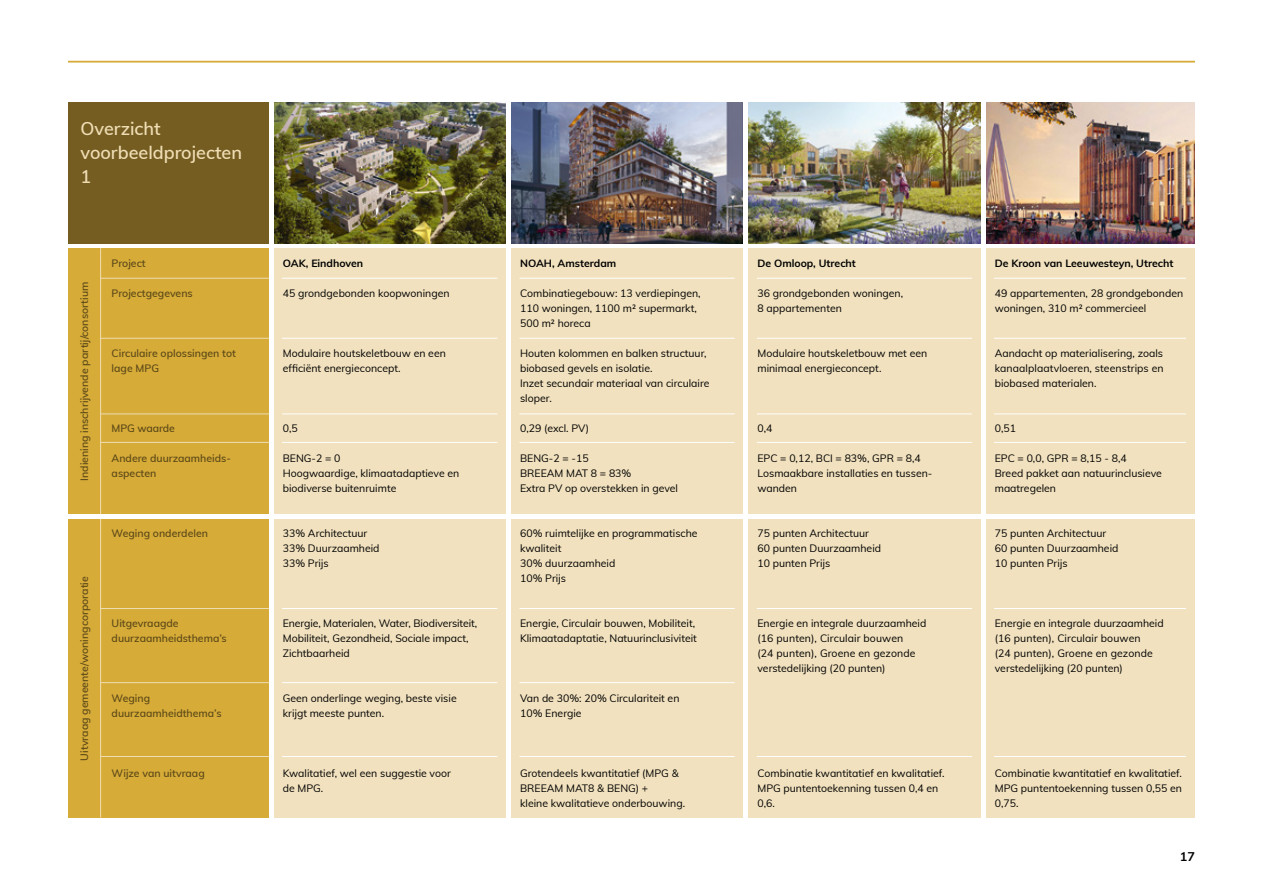
<style>
.page{position:relative;width:1263px;height:893px;background:#fff}
.page>*{position:absolute;margin:0;border:0;box-sizing:border-box;transform-origin:0 0}
.t1{font:600 18px/24px "Muli";color:#efddb4}
.t2{font:700 12.6px "Muli";color:#000}
.t3{font:10.5px/15px "Muli";color:#000}
.t4{font:600 10.5px/15px "Muli";color:#5c4918}
.t5{font:700 10.5px "Muli";color:#000}
</style>
<div class="page">
<hr style="left:68px;top:61px;width:1127px;height:2px;background:#d6ab38">
<div style="left:68px;top:248px;width:203px;height:266px;background:#d6ab38"></div>
<div style="left:68px;top:518px;width:203px;height:300px;background:#d6ab38"></div>
<hr style="left:101px;top:278px;width:168px;height:1px;background:#efddb4">
<hr style="left:101px;top:682px;width:168px;height:1px;background:#efddb4">
<hr style="left:101px;top:608px;width:168px;height:1px;background:#efddb4">
<hr style="left:101px;top:442px;width:168px;height:1px;background:#efddb4">
<hr style="left:101px;top:414px;width:168px;height:1px;background:#efddb4">
<hr style="left:101px;top:338px;width:168px;height:1px;background:#efddb4">
<hr style="left:101px;top:756px;width:168px;height:1px;background:#efddb4">
<hr style="left:100px;top:248px;width:1px;height:570px;background:#efddb4">
<img style="left:274px;top:102px;width:232px;height:142px">
<img style="left:511px;top:102px;width:232px;height:142px">
<img style="left:748px;top:102px;width:233px;height:142px">
<img style="left:986px;top:102px;width:209px;height:142px">
<div style="left:68px;top:102px;width:203px;height:142px;background:#755d22"></div>
<div style="left:271px;top:248px;width:924px;height:570px;background:#f1e1be"></div>
<hr style="left:506px;top:95px;width:4px;height:738px;background:#fff">
<hr style="left:981px;top:95px;width:4px;height:738px;background:#fff">
<hr style="left:744px;top:95px;width:4px;height:738px;background:#fff">
<hr style="left:269px;top:95px;width:4px;height:738px;background:#fff">
<hr style="left:282px;top:278px;width:215px;height:1px;background:#fff">
<hr style="left:519px;top:278px;width:216px;height:1px;background:#fff">
<hr style="left:757px;top:278px;width:215px;height:1px;background:#fff">
<hr style="left:994px;top:278px;width:192px;height:1px;background:#fff">
<hr style="left:282px;top:682px;width:215px;height:1px;background:#fff">
<hr style="left:519px;top:682px;width:216px;height:1px;background:#fff">
<hr style="left:282px;top:608px;width:215px;height:1px;background:#fff">
<hr style="left:519px;top:608px;width:216px;height:1px;background:#fff">
<hr style="left:757px;top:608px;width:215px;height:1px;background:#fff">
<hr style="left:994px;top:608px;width:192px;height:1px;background:#fff">
<hr style="left:282px;top:442px;width:215px;height:1px;background:#fff">
<hr style="left:519px;top:442px;width:216px;height:1px;background:#fff">
<hr style="left:757px;top:442px;width:215px;height:1px;background:#fff">
<hr style="left:994px;top:442px;width:192px;height:1px;background:#fff">
<hr style="left:282px;top:414px;width:215px;height:1px;background:#fff">
<hr style="left:519px;top:414px;width:216px;height:1px;background:#fff">
<hr style="left:757px;top:414px;width:215px;height:1px;background:#fff">
<hr style="left:994px;top:414px;width:192px;height:1px;background:#fff">
<hr style="left:282px;top:338px;width:215px;height:1px;background:#fff">
<hr style="left:519px;top:338px;width:216px;height:1px;background:#fff">
<hr style="left:757px;top:338px;width:215px;height:1px;background:#fff">
<hr style="left:994px;top:338px;width:192px;height:1px;background:#fff">
<hr style="left:282px;top:756px;width:215px;height:1px;background:#fff">
<hr style="left:519px;top:756px;width:216px;height:1px;background:#fff">
<hr style="left:757px;top:756px;width:215px;height:1px;background:#fff">
<hr style="left:994px;top:756px;width:192px;height:1px;background:#fff">
<hr style="left:60px;top:514px;width:1148px;height:4px;background:#fff">
<h1 class="t1" style="left:81px;top:115px;width:163px">Overzicht voorbeeldprojecten<br>1</h1>
<p class="t4" style="left:76px;top:481px;width:201px;rotate:-90deg">Indiening inschrijvende partij/consortium</p>
<p class="t4" style="left:76px;top:760px;width:186px;rotate:-90deg">Uitvraag gemeente/woningcorporatie</p>
<p class="t4" style="left:112px;top:257px;width:36px">Project</p>
<p class="t4" style="left:112px;top:285px;width:83px">Projectgegevens</p>
<p class="t4" style="left:112px;top:347px;width:126px">Circulaire oplossingen tot lage MPG</p>
<p class="t4" style="left:112px;top:422px;width:65px">MPG waarde</p>
<p class="t4" style="left:112px;top:452px;width:121px">Andere duurzaamheids&shy;aspecten</p>
<p class="t4" style="left:112px;top:527px;width:98px">Weging onderdelen</p>
<p class="t4" style="left:112px;top:615px;width:117px">Uitgevraagde duurzaamheidsthema’s</p>
<p class="t4" style="left:112px;top:692px;width:112px">Weging duurzaamheidthema’s</p>
<p class="t4" style="left:112px;top:765px;width:95px">Wijze van uitvraag</p>
<p class="t5" style="left:283px;top:256px;width:82px">OAK, Eindhoven</p>
<p class="t3" style="left:283px;top:285px;width:168px">45 grondgebonden koopwoningen</p>
<p class="t3" style="left:283px;top:345px;width:165px">Modulaire houtskeletbouw en een efficiënt energieconcept.</p>
<p class="t3" style="left:283px;top:420px;width:17px">0,5</p>
<p class="t3" style="left:283px;top:450px;width:178px">BENG-2 = 0<br>Hoogwaardige, klimaatadaptieve en biodiverse buitenruimte</p>
<p class="t3" style="left:283px;top:525px;width:98px">33% Architectuur<br>33% Duurzaamheid<br>33% Prijs</p>
<p class="t3" style="left:283px;top:615px;width:196px">Energie, Materialen, Water, Biodiversiteit,<br>Mobiliteit, Gezondheid, Sociale impact,<br>Zichtbaarheid</p>
<p class="t3" style="left:283px;top:690px;width:175px">Geen onderlinge weging, beste visie krijgt meeste punten.</p>
<p class="t3" style="left:283px;top:765px;width:170px">Kwalitatief, wel een suggestie voor de MPG.</p>
<p class="t5" style="left:520px;top:256px;width:98px">NOAH, Amsterdam</p>
<p class="t3" style="left:520px;top:285px;width:182px">Combinatiegebouw: 13 verdiepingen,<br>110 woningen, 1100 m² supermarkt,<br>500 m² horeca</p>
<p class="t3" style="left:520px;top:347px;width:191px">Houten kolommen en balken structuur, biobased gevels en isolatie.<br>Inzet secundair materiaal van circulaire sloper.</p>
<p class="t3" style="left:520px;top:420px;width:71px">0,29 (excl. PV)</p>
<p class="t3" style="left:520px;top:450px;width:160px">BENG-2 = -15<br>BREEAM MAT 8 = 83%<br>Extra PV op overstekken in gevel</p>
<p class="t3" style="left:520px;top:525px;width:179px">60% ruimtelijke en programmatische kwaliteit<br>30% duurzaamheid<br>10% Prijs</p>
<p class="t3" style="left:520px;top:615px;width:178px">Energie, Circulair bouwen, Mobiliteit,<br>Klimaatadaptatie, Natuurinclusiviteit</p>
<p class="t3" style="left:520px;top:690px;width:161px">Van de 30%: 20% Circulariteit en<br>10% Energie</p>
<p class="t3" style="left:520px;top:765px;width:166px">Grotendeels kwantitatief (MPG &amp;<br>BREEAM MAT8 &amp; BENG) +<br>kleine kwalitatieve onderbouwing.</p>
<p class="t5" style="left:757px;top:256px;width:100px">De Omloop, Utrecht</p>
<p class="t3" style="left:757px;top:285px;width:147px">36 grondgebonden woningen,<br>8 appartementen</p>
<p class="t3" style="left:757px;top:345px;width:171px">Modulaire houtskeletbouw met een minimaal energieconcept.</p>
<p class="t3" style="left:757px;top:420px;width:17px">0,4</p>
<p class="t3" style="left:757px;top:450px;width:176px">EPC = 0,12, BCI = 83%, GPR = 8,4<br>Losmaakbare installaties en tussen&shy;wanden</p>
<p class="t3" style="left:757px;top:525px;width:125px">75 punten Architectuur<br>60 punten Duurzaamheid<br>10 punten Prijs</p>
<p class="t3" style="left:757px;top:617px;width:170px">Energie en integrale duurzaamheid (16 punten), Circulair bouwen<br>(24 punten), Groene en gezonde verstedelijking (20 punten)</p>
<p class="t3" style="left:757px;top:765px;width:189px">Combinatie kwantitatief en kwalitatief.<br>MPG puntentoekenning tussen 0,4 en<br>0,6.</p>
<p class="t5" style="left:995px;top:256px;width:180px">De Kroon van Leeuwesteyn, Utrecht</p>
<p class="t3" style="left:995px;top:285px;width:190px">49 appartementen, 28 grondgebonden woningen, 310 m² commercieel</p>
<p class="t3" style="left:995px;top:345px;width:170px;text-align:justify">Aandacht op materialisering, zoals kanaalplaatvloeren, steenstrips en biobased materialen.</p>
<p class="t3" style="left:995px;top:420px;width:23px">0,51</p>
<p class="t3" style="left:995px;top:450px;width:169px">EPC = 0,0, GPR = 8,15 - 8,4<br>Breed pakket aan natuurinclusieve maatregelen</p>
<p class="t3" style="left:995px;top:525px;width:125px">75 punten Architectuur<br>60 punten Duurzaamheid<br>10 punten Prijs</p>
<p class="t3" style="left:995px;top:617px;width:170px">Energie en integrale duurzaamheid (16 punten), Circulair bouwen<br>(24 punten), Groene en gezonde verstedelijking (20 punten)</p>
<p class="t3" style="left:995px;top:765px;width:189px;text-align:justify">Combinatie kwantitatief en kwalitatief.<br>MPG puntentoekenning tussen 0,55 en 0,75.</p>
<p class="t2" style="left:1180px;top:852px;width:17px">17</p>
</div>
